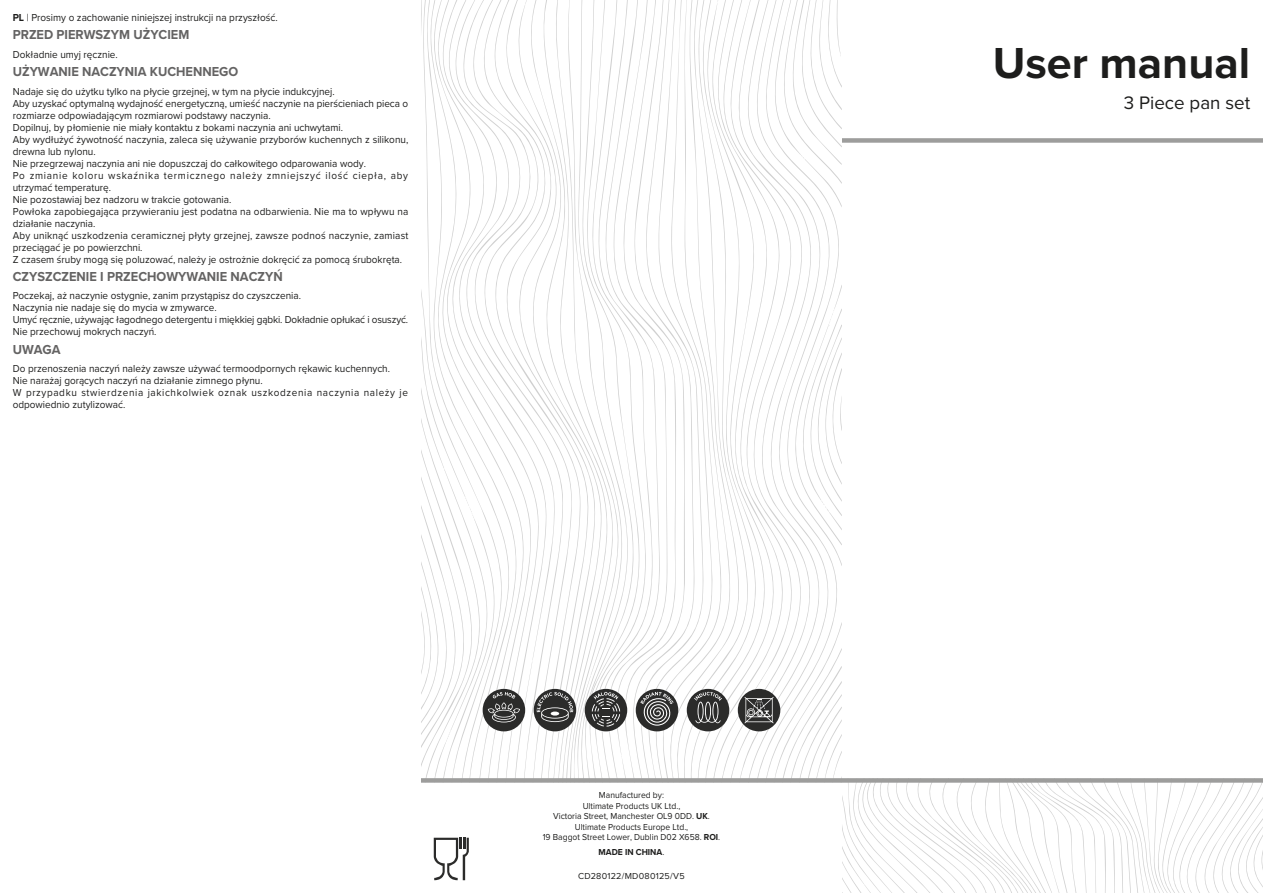
<style>
.page{position:relative;width:1263px;height:893px;background:#fff}
.page>*{position:absolute;margin:0;border:0;box-sizing:border-box;transform-origin:0 0}
.t1{font:700 45px "Proxima Nova";color:#1d1d1c}
.t2{font:18.75px "Proxima Nova";color:#1d1d1c}
.t3{font:700 13.5px "Proxima Nova";color:#646363;scale:.95 1}
.t4{font:10.5px/12px "Proxima Nova";color:#1d1d1c;scale:.95 1}
.t5{font:9px/10.5px "Proxima Nova";color:#1d1d1c;text-align:center;scale:.95 1}
.t6{font:9px "Proxima Nova";letter-spacing:.03em;color:#1d1d1c}
.t7{font:700 9px "Proxima Nova";color:#1d1d1c;scale:.95 1}
.s1{font-weight:700}
.s2{font-weight:400}
</style>
<div class="page">
<svg style="left:756px;top:0;width:9px;height:622px"></svg>
<svg style="left:423px;top:0;width:26px;height:288px"></svg>
<svg style="left:749px;top:0;width:7px;height:622px"></svg>
<svg style="left:421px;top:0;width:1px;height:30px"></svg>
<svg style="left:730px;top:0;width:19px;height:778px"></svg>
<svg style="left:721px;top:0;width:9px;height:778px"></svg>
<svg style="left:676px;top:0;width:45px;height:778px"></svg>
<svg style="left:449px;top:0;width:88px;height:778px"></svg>
<svg style="left:673px;top:0;width:3px;height:778px"></svg>
<svg style="left:766px;top:0;width:76px;height:566px"></svg>
<div style="left:421px;top:778px;width:842px;height:5px;background:#9d9d9c"></div>
<div style="left:842px;top:138px;width:421px;height:5px;background:#9d9d9c"></div>
<svg style="left:434px;top:838px;width:35px;height:42px"></svg>
<div style="left:483px;top:689px;width:42px;height:42px;background:#2b2b2a;border-radius:50%"></div>
<svg style="left:421px;top:288px;width:99px;height:491px"></svg>
<svg style="left:534px;top:689px;width:42px;height:42px"></svg>
<div style="left:636px;top:689px;width:42px;height:42px;background:#2b2b2a;border-radius:50%"></div>
<svg style="left:537px;top:0;width:136px;height:779px"></svg>
<div style="left:687px;top:689px;width:42px;height:42px;background:#2b2b2a;border-radius:50%"></div>
<svg style="left:694px;top:692px;width:28px;height:31px"></svg>
<svg style="left:739px;top:622px;width:524px;height:271px"></svg>
<p class="t4" style="left:13px;top:11px;width:280px"><span class="s1">PL</span> | Prosimy o zachowanie niniejszej instrukcji na przyszłość.</p>
<p class="t3" style="left:13px;top:25px;width:187px">PRZED PIERWSZYM UŻYCIEM</p>
<p class="t4" style="left:13px;top:48px;width:112px">Dokładnie umyj ręcznie.</p>
<p class="t3" style="left:13px;top:62px;width:239px">UŻYWANIE NACZYNIA KUCHENNEGO</p>
<p class="t4" style="left:13px;top:85px;width:418px">Nadaje się do użytku tylko na płycie grzejnej, w tym na płycie indukcyjnej.<br>Aby uzyskać optymalną wydajność energetyczną, umieść naczynie na pierścieniach pieca o rozmiarze odpowiadającym rozmiarowi podstawy naczynia.<br>Dopilnuj, by płomienie nie miały kontaktu z bokami naczynia ani uchwytami.<br>Aby wydłużyć żywotność naczynia, zaleca się używanie przyborów kuchennych z silikonu, drewna lub nylonu.<br>Nie przegrzewaj naczynia ani nie dopuszczaj do całkowitego odparowania wody.<br>Po zmianie koloru wskaźnika termicznego należy zmniejszyć ilość ciepła, aby utrzymać temperaturę.<br>Nie pozostawiaj bez nadzoru w trakcie gotowania.<br>Powłoka zapobiegająca przywieraniu jest podatna na odbarwienia. Nie ma to wpływu na działanie naczynia.<br>Aby uniknąć uszkodzenia ceramicznej płyty grzejnej, zawsze podnoś naczynie, zamiast przeciągać je po powierzchni.<br>Z czasem śruby mogą się poluzować, należy je ostrożnie dokręcić za pomocą śrubokręta.</p>
<p class="t3" style="left:13px;top:266px;width:286px">CZYSZCZENIE I PRZECHOWYWANIE NACZYŃ</p>
<p class="t4" style="left:13px;top:289px;width:418px">Poczekaj, aż naczynie ostygnie, zanim przystąpisz do czyszczenia.<br>Naczynia nie nadaje się do mycia w zmywarce.<br>Umyć ręcznie, używając łagodnego detergentu i miękkiej gąbki. Dokładnie opłukać i osuszyć.<br>Nie przechowuj mokrych naczyń.</p>
<p class="t3" style="left:13px;top:339px;width:52px">UWAGA</p>
<p class="t4" style="left:13px;top:362px;width:418px">Do przenoszenia naczyń należy zawsze używać termoodpornych rękawic kuchennych.<br>Nie narażaj gorących naczyń na działanie zimnego płynu.<br>W przypadku stwierdzenia jakichkolwiek oznak uszkodzenia naczynia należy je odpowiednio zutylizować.</p>
<p class="t5" style="left:543px;top:789px;width:188px">Manufactured by:<br>Ultimate Products UK Ltd.,<br>Victoria Street, Manchester OL9 0DD. <span class="s1">UK</span>.<br>Ultimate Products Europe Ltd.,<br>19 Baggot Street Lower, Dublin D02 X658. <span class="s1">ROI</span>.</p>
<p class="t7" style="left:599px;top:845px;width:71px">MADE IN CHINA<span class="s2">.</span></p>
<p class="t6" style="left:578px;top:869px;width:108px">CD280122/MD080125/V5</p>
<h1 class="t1" style="left:993px;top:30px;width:259px">User manual</h1>
<h2 class="t2" style="left:1124px;top:89px;width:128px">3 Piece pan set</h2>
</div>
